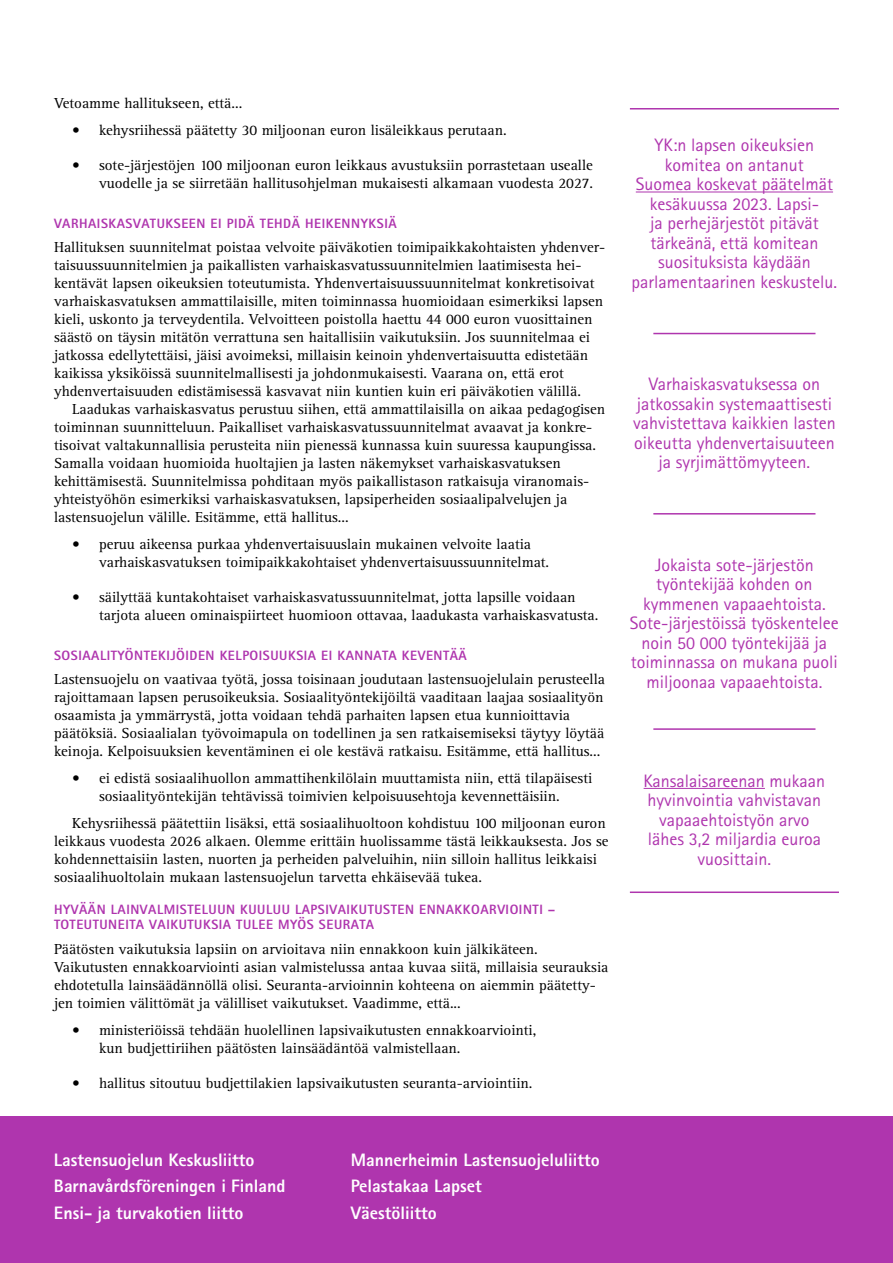
<style>
.page{position:relative;width:893px;height:1263px;background:#fff}
.page>*{position:absolute;margin:0;border:0;box-sizing:border-box;transform-origin:0 0}
.numeronosto_-_teksti{font:18px/19.5px "Rotis Sans Serif Std";color:#af35ae;text-align:center}
.t1{font:800 18px "Rotis Sans Serif Std";color:#fff}
.leipis_-_ensimmäinen{font:15px/18px "Rotis Serif Std";color:#000}
.leipis{font:15px/18px "Rotis Serif Std";color:#000}
.bulletit{font:15px/18px "Rotis Serif Std";color:#000}
.otsikko_2{font:800 13.5px/15px "Rotis Sans Serif Std";letter-spacing:.04em;color:#af35ae}
</style>
<div class="page">
<div style="left:0;top:1116px;width:893px;height:147px;background:#af35ae"></div>
<hr style="left:636px;top:192px;width:197px;height:1px;background:#af35ae">
<hr style="left:630px;top:108px;width:209px;height:2px;background:#af35ae">
<hr style="left:653px;top:333px;width:162px;height:1px;background:#af35ae">
<hr style="left:653px;top:728px;width:162px;height:2px;background:#af35ae">
<hr style="left:653px;top:513px;width:162px;height:1px;background:#af35ae">
<hr style="left:630px;top:891px;width:209px;height:2px;background:#af35ae">
<hr style="left:644px;top:788px;width:121px;height:1px;background:#af35ae">
<p class="leipis" style="left:54px;top:94px;width:190px">Vetoamme hallitukseen, että...</p>
<p class="bulletit" style="left:72px;top:121px;width:436px">• kehysriihessä päätetty 30 miljoonan euron lisäleikkaus perutaan.</p>
<p class="bulletit" style="left:72px;top:156px;width:523px;text-align:right">• sote-järjestöjen 100 miljoonan euron leikkaus avustuksiin porrastetaan usealle vuodelle ja se siirretään hallitusohjelman mukaisesti alkamaan vuodesta 2027.</p>
<h2 class="otsikko_2" style="left:54px;top:216px;width:344px">VARHAISKASVATUKSEEN EI PIDÄ TEHDÄ HEIKENNYKSIÄ</h2>
<p class="leipis_-_ensimmäinen" style="left:54px;top:238px;width:553px">Hallituksen suunnitelmat poistaa velvoite päiväkotien toimipaikkakohtaisten yhdenver&shy;taisuussuunnitelmien ja paikallisten varhaiskasvatussuunnitelmien laatimisesta hei&shy;kentävät lapsen oikeuksien toteutumista. Yhdenvertaisuussuunnitelmat konkretisoivat varhaiskasvatuksen ammattilaisille, miten toiminnassa huomioidaan esimerkiksi lapsen kieli, uskonto ja terveydentila. Velvoitteen poistolla haettu 44 000 euron vuosittainen säästö on täysin mitätön verrattuna sen haitallisiin vaikutuksiin. Jos suunnitelmaa ei jatkossa edellytettäisi, jäisi avoimeksi, millaisin keinoin yhdenvertaisuutta edistetään kaikissa yksiköissä suunnitelmallisesti ja johdonmukaisesti. Vaarana on, että erot yhdenvertaisuuden edistämisessä kasvavat niin kuntien kuin eri päiväkotien välillä.</p>
<p class="leipis" style="left:54px;top:400px;width:553px;text-indent:18px">Laadukas varhaiskasvatus perustuu siihen, että ammattilaisilla on aikaa pedagogisen toiminnan suunnitteluun. Paikalliset varhaiskasvatussuunnitelmat avaavat ja konkre&shy;tisoivat valtakunnallisia perusteita niin pienessä kunnassa kuin suuressa kaupungissa.<br>Samalla voidaan huomioida huoltajien ja lasten näkemykset varhaiskasvatuksen kehittämisestä. Suunnitelmissa pohditaan myös paikallistason ratkaisuja viranomais&shy;yhteistyöhön esimerkiksi varhaiskasvatuksen, lapsiperheiden sosiaalipalvelujen ja lastensuojelun välille. Esitämme, että hallitus...</p>
<p class="bulletit" style="left:99px;top:535px;width:452px;text-indent:-27px">• peruu aikeensa purkaa yhdenvertaisuuslain mukainen velvoite laatia varhaiskasvatuksen toimipaikkakohtaiset yhdenvertaisuussuunnitelmat.</p>
<p class="bulletit" style="left:99px;top:588px;width:501px;text-indent:-27px">• säilyttää kuntakohtaiset varhaiskasvatussuunnitelmat, jotta lapsille voidaan tarjota alueen ominaispiirteet huomioon ottavaa, laadukasta varhaiskasvatusta.</p>
<h2 class="otsikko_2" style="left:54px;top:648px;width:414px">SOSIAALITYÖNTEKIJÖIDEN KELPOISUUKSIA EI KANNATA KEVENTÄÄ</h2>
<p class="leipis_-_ensimmäinen" style="left:54px;top:670px;width:553px">Lastensuojelu on vaativaa työtä, jossa toisinaan joudutaan lastensuojelulain perusteella rajoittamaan lapsen perusoikeuksia. Sosiaalityöntekijöiltä vaaditaan laajaa sosiaalityön osaamista ja ymmärrystä, jotta voidaan tehdä parhaiten lapsen etua kunnioittavia päätöksiä. Sosiaalialan työvoimapula on todellinen ja sen ratkaisemiseksi täytyy löytää keinoja. Kelpoisuuksien keventäminen ei ole kestävä ratkaisu. Esitämme, että hallitus...</p>
<p class="bulletit" style="left:72px;top:769px;width:522px;text-align:center">• ei edistä sosiaalihuollon ammattihenkilölain muuttamista niin, että tilapäisesti sosiaalityöntekijän tehtävissä toimivien kelpoisuusehtoja kevennettäisiin.</p>
<p class="leipis" style="left:54px;top:814px;width:556px;text-indent:18px">Kehysriihessä päätettiin lisäksi, että sosiaalihuoltoon kohdistuu 100 miljoonan euron leikkaus vuodesta 2026 alkaen. Olemme erittäin huolissamme tästä leikkauksesta. Jos se kohdennettaisiin lasten, nuorten ja perheiden palveluihin, niin silloin hallitus leikkaisi sosiaalihuoltolain mukaan lastensuojelun tarvetta ehkäisevää tukea.</p>
<h2 class="otsikko_2" style="left:54px;top:902px;width:503px">HYVÄÄN LAINVALMISTELUUN KUULUU LAPSIVAIKUTUSTEN ENNAKKOARVIOINTI –<br>TOTEUTUNEITA VAIKUTUKSIA TULEE MYÖS SEURATA</h2>
<p class="leipis_-_ensimmäinen" style="left:54px;top:940px;width:556px">Päätösten vaikutuksia lapsiin on arvioitava niin ennakkoon kuin jälkikäteen.<br>Vaikutusten ennakkoarviointi asian valmistelussa antaa kuvaa siitä, millaisia seurauksia ehdotetulla lainsäädännöllä olisi. Seuranta-arvioinnin kohteena on aiemmin päätetty&shy;jen toimien välittömät ja välilliset vaikutukset. Vaadimme, että...</p>
<p class="bulletit" style="left:99px;top:1021px;width:439px;text-indent:-27px">• ministeriöissä tehdään huolellinen lapsivaikutusten ennakkoarviointi, kun budjettiriihen päätösten lainsäädäntöä valmistellaan.</p>
<p class="bulletit" style="left:72px;top:1074px;width:462px">• hallitus sitoutuu budjettilakien lapsivaikutusten seuranta-arviointiin.</p>
<p class="numeronosto_-_teksti" style="left:632px;top:135px;width:207px">YK:n lapsen oikeuksien komitea on antanut<br>Suomea koskevat päätelmät kesäkuussa 2023. Lapsi-<br>ja perhejärjestöt pitävät tärkeänä, että komitean suosituksista käydään parlamentaarinen keskustelu.</p>
<p class="numeronosto_-_teksti" style="left:633px;top:374px;width:204px">Varhaiskasvatuksessa on jatkossakin systemaattisesti vahvistettava kaikkien lasten oikeutta yhdenvertaisuuteen ja syrjimättömyyteen.</p>
<p class="numeronosto_-_teksti" style="left:630px;top:555px;width:211px">Jokaista sote-järjestön työntekijää kohden on kymmenen vapaaehtoista.<br>Sote-järjestöissä työskentelee noin 50 000 työntekijää ja toiminnassa on mukana puoli miljoonaa vapaaehtoista.</p>
<p class="numeronosto_-_teksti" style="left:644px;top:770px;width:183px">Kansalaisareenan mukaan hyvinvointia vahvistavan vapaaehtoistyön arvo lähes 3,2 miljardia euroa vuosittain.</p>
<p class="t1" style="left:54px;top:1148px;width:202px">Lastensuojelun Keskusliitto</p>
<p class="t1" style="left:351px;top:1148px;width:250px">Mannerheimin Lastensuojeluliitto</p>
<p class="t1" style="left:54px;top:1174px;width:233px">Barnavårdsföreningen i Finland</p>
<p class="t1" style="left:351px;top:1174px;width:132px">Pelastakaa Lapset</p>
<p class="t1" style="left:54px;top:1201px;width:191px">Ensi- ja turvakotien liitto</p>
<p class="t1" style="left:351px;top:1201px;width:87px">Väestöliitto</p>
</div>
